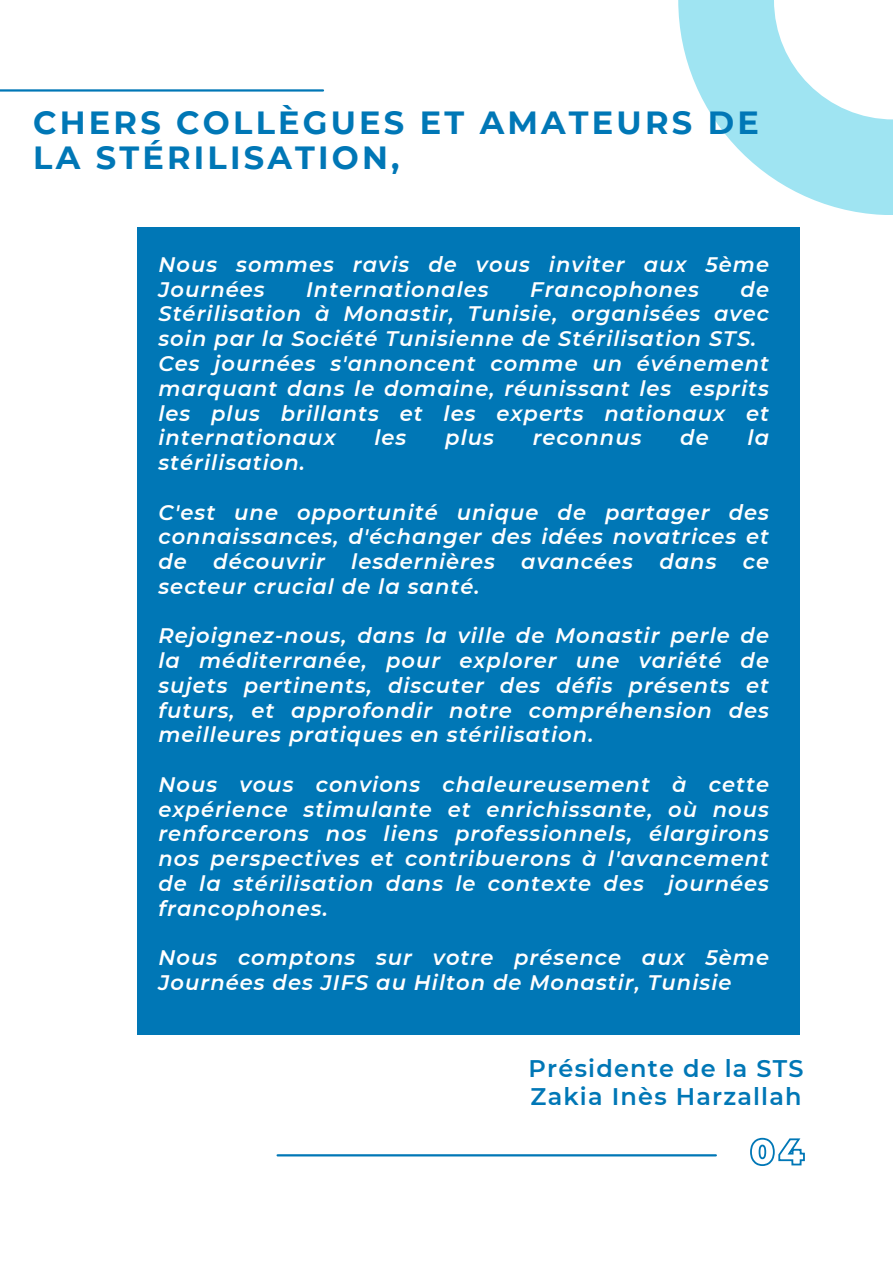
<style>
.page{position:relative;width:893px;height:1264px;background:#fff}
.page>*{position:absolute;margin:0;border:0;box-sizing:border-box;transform-origin:0 0}
.t1{font:700 31.95px/34.8px "Montserrat";letter-spacing:.1em;color:#0077b6}
.t2{font:600 24px/28.2px "Montserrat";letter-spacing:.05em;color:#0077b6}
.t3{font:italic 600 21px/24.8px "Montserrat";letter-spacing:.05em;color:#fff}
</style>
<div class="page">
<hr style="left:0;top:89px;width:323px;height:3px;background:#0077b6">
<hr style="left:277px;top:1154px;width:438px;height:2px;background:#0077b6">
<div style="left:136px;top:227px;width:663px;height:808px;background:#0077b6"></div>
<svg style="left:678px;top:0;width:214px;height:215px;fill:#9fe4f2"></svg>
<svg style="left:750px;top:1137px;width:55px;height:29px"></svg>
<h1 class="t1" style="left:33px;top:104px;width:727px">CHERS COLLÈGUES ET AMATEURS DE<br>LA STÉRILISATION,</h1>
<p class="t3" style="left:158px;top:251px;width:612px">Nous sommes ravis de vous inviter aux 5ème<br>Journées</p>
<p class="t3" style="left:306px;top:276px;width:184px">Internationales</p>
<p class="t3" style="left:530px;top:276px;width:170px">Francophones</p>
<p class="t3" style="left:158px;top:276px;width:612px;text-indent:582px">de Stérilisation à Monastir, Tunisie, organisées avec soin par la Société Tunisienne de Stérilisation STS.<br>Ces journées s'annoncent comme un événement marquant dans le domaine, réunissant les esprits les plus brillants et les experts nationaux et internationaux</p>
<p class="t3" style="left:374px;top:424px;width:33px">les</p>
<p class="t3" style="left:445px;top:424px;width:50px">plus</p>
<p class="t3" style="left:532px;top:424px;width:110px">reconnus</p>
<p class="t3" style="left:680px;top:424px;width:30px">de</p>
<p class="t3" style="left:747px;top:424px;width:23px">la</p>
<p class="t3" style="left:158px;top:449px;width:148px">stérilisation.</p>
<p class="t3" style="left:158px;top:499px;width:612px;text-align:justify">C'est une opportunité unique de partager des connaissances, d'échanger des idées novatrices et de</p>
<p class="t3" style="left:213px;top:548px;width:113px">découvrir</p>
<p class="t3" style="left:351px;top:548px;width:145px">lesdernières</p>
<p class="t3" style="left:521px;top:548px;width:113px">avancées</p>
<p class="t3" style="left:659px;top:548px;width:59px">dans</p>
<p class="t3" style="left:742px;top:548px;width:28px">ce</p>
<p class="t3" style="left:158px;top:573px;width:323px">secteur crucial de la santé.</p>
<p class="t3" style="left:158px;top:622px;width:612px;text-align:justify">Rejoignez-nous, dans la ville de Monastir perle de la méditerranée, pour explorer une variété de sujets pertinents, discuter des défis présents et futurs, et approfondir notre compréhension des meilleures pratiques en stérilisation.</p>
<p class="t3" style="left:158px;top:771px;width:612px;text-align:justify">Nous vous convions chaleureusement à cette expérience stimulante et enrichissante, où nous renforcerons nos liens professionnels, élargirons nos perspectives et contribuerons à l'avancement de la stérilisation dans le contexte des journées francophones.</p>
<p class="t3" style="left:158px;top:944px;width:612px">Nous comptons sur votre présence aux 5ème<br>Journées des JIFS au Hilton de Monastir, Tunisie</p>
<p class="t2" style="left:528px;top:1053px;width:276px">Présidente de la STS<br>Zakia Inès Harzallah</p>
</div>
